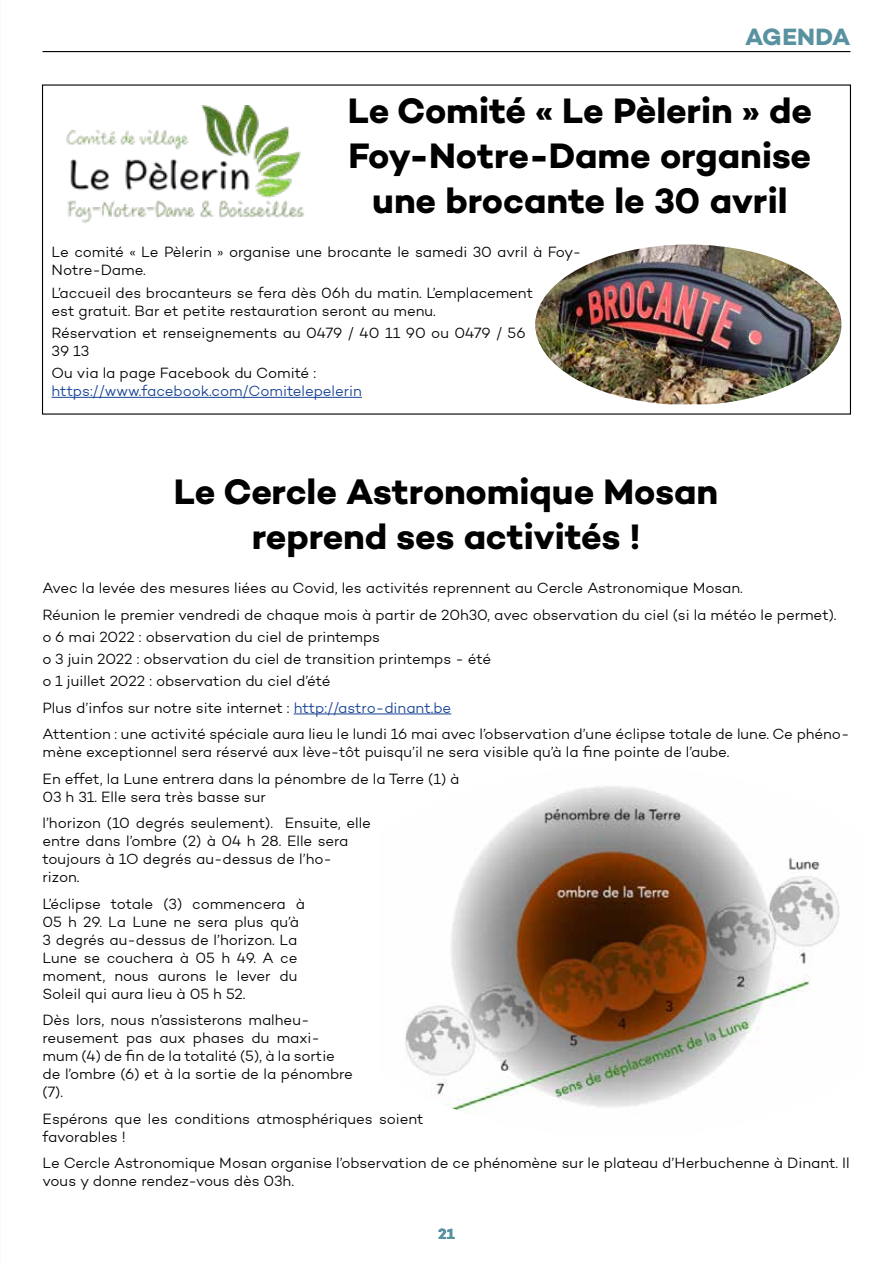
<style>
.page{position:relative;width:893px;height:1263px;background:#fff}
.page>*{position:absolute;margin:0;border:0;box-sizing:border-box;transform-origin:0 0}
.t1{font:700 36px/45px "Campton";letter-spacing:-.005em;color:#000;text-align:center}
.t2{font:700 24px "Campton";letter-spacing:.01em;color:#5892a0}
.t3{font:300 15px/18px "Campton";letter-spacing:-.005em;color:#000}
.t4{font:300 15px "Campton";letter-spacing:-.005em;color:#164194}
.t5{font:700 15px "Campton";color:#5892a0}
.s1{color:#164194}
</style>
<div class="page">
<hr style="left:43px;top:51px;width:807px;height:1px;background:#000">
<hr style="left:52px;top:397px;width:310px;height:1px;background:#164194">
<img style="left:66px;top:106px;width:238px;height:116px">
<hr style="left:294px;top:713px;width:157px;height:1px;background:#164194">
<img style="left:405px;top:786px;width:435px;height:327px">
<img style="left:535px;top:244px;width:306px;height:160px">
<h2 class="t2" style="left:745px;top:21px;width:107px">AGENDA</h2>
<h1 class="t1" style="left:348px;top:88px;width:466px">Le Comité « Le Pèlerin » de<br>Foy-Notre-Dame organise une brocante le 30 avril</h1>
<p class="t3" style="left:52px;top:243px;width:531px">Le comité « Le Pèlerin » organise une brocante le samedi 30 avril à Foy-<br>Notre-Dame.</p>
<p class="t3" style="left:52px;top:283px;width:483px">L’accueil des brocanteurs se fera dès 06h du matin. L’emplacement est gratuit. Bar et petite restauration seront au menu.</p>
<p class="t3" style="left:52px;top:324px;width:476px">Réservation et renseignements au 0479 / 40 11 90 ou 0479 / 56<br>39 13</p>
<p class="t3" style="left:52px;top:364px;width:266px">Ou via la page Facebook du Comité :</p>
<p class="t4" style="left:52px;top:382px;width:312px">https://www.facebook.com/Comitelepelerin</p>
<h1 class="t1" style="left:174px;top:468px;width:546px">Le Cercle Astronomique Mosan reprend ses activités !</h1>
<p class="t3" style="left:43px;top:574px;width:796px;line-height:26.5px">Avec la levée des mesures liées au Covid, les activités reprennent au Cercle Astronomique Mosan.<br>Réunion le premier vendredi de chaque mois à partir de 20h30, avec observation du ciel (si la météo le permet).</p>
<p class="t3" style="left:43px;top:625px;width:450px;line-height:22.2px">o 6 mai 2022 : observation du ciel de printemps<br>o 3 juin 2022 : observation du ciel de transition printemps - été o 1 juillet 2022 : observation du ciel d’été</p>
<p class="t3" style="left:43px;top:694px;width:809px;line-height:26.5px">Plus d’infos sur notre site internet : <span class="s1">http://astro-dinant.be<br></span>Attention : une activité spéciale aura lieu le lundi 16 mai avec l’observation d’une éclipse totale de lune. Ce phéno-</p>
<p class="t3" style="left:43px;top:739px;width:688px;line-height:26.5px">mène exceptionnel sera réservé aux lève-tôt puisqu’il ne sera visible qu’à la fine pointe de l’aube.<br>En effet, la Lune entrera dans la pénombre de la Terre (1) à</p>
<p class="t3" style="left:43px;top:783px;width:330px;line-height:26.5px">03 h 31. Elle sera très basse sur<br>l’horizon (10 degrés seulement). Ensuite, elle</p>
<p class="t3" style="left:43px;top:832px;width:308px">entre dans l’ombre (2) à 04 h 28. Elle sera toujours à 1O degrés au-dessus de l’ho&shy;rizon.</p>
<p class="t3" style="left:43px;top:894px;width:264px">L’éclipse totale (3) commencera à<br>05 h 29. La Lune ne sera plus qu’à<br>3 degrés au-dessus de l’horizon. La<br>Lune se couchera à 05 h 49. A ce moment, nous aurons le lever du<br>Soleil qui aura lieu à 05 h 52.</p>
<p class="t3" style="left:43px;top:1011px;width:312px">Dès lors, nous n’assisterons malheu&shy;reusement pas aux phases du maxi&shy;mum (4) de fin de la totalité (5), à la sortie de l’ombre (6) et à la sortie de la pénombre (7).</p>
<p class="t3" style="left:43px;top:1109px;width:382px">Espérons que les conditions atmosphériques soient favorables !</p>
<p class="t3" style="left:43px;top:1154px;width:809px">Le Cercle Astronomique Mosan organise l’observation de ce phénomène sur le plateau d’Herbuchenne à Dinant. Il vous y donne rendez-vous dès 03h.</p>
<p class="t5" style="left:438px;top:1224px;width:18px">21</p>
</div>
